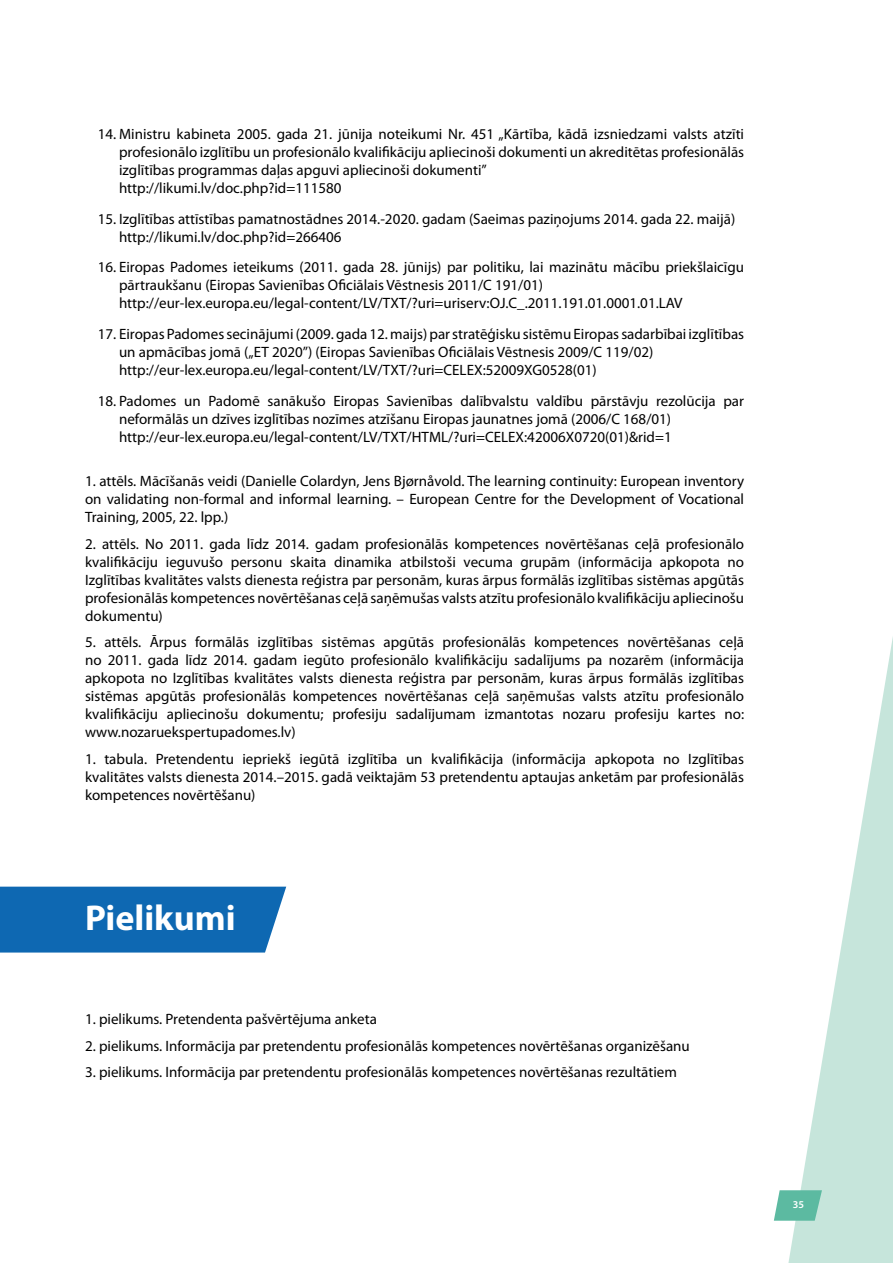
<style>
.page{position:relative;width:893px;height:1263px;background:#fff}
.page>*{position:absolute;margin:0;border:0;box-sizing:border-box;transform-origin:0 0}
.t1{font:700 36px "Myriad Pro";color:#fff}
.t2{font:15px/18px "Myriad Pro";color:#000}
.t3{font:600 10.5px "Myriad Pro";color:#fff}
</style>
<div class="page">
<svg style="left:788px;top:637px;width:105px;height:626px"></svg>
<div style="left:0;top:887px;width:286px;height:65px;background:#0e68b2"></div>
<svg style="left:774px;top:1190px;width:48px;height:31px"></svg>
<p class="t2" style="left:119px;top:125px;width:627px;text-indent:-21px">14. Ministru kabineta 2005. gada 21. jūnija noteikumi Nr. 451 „Kārtība, kādā izsniedzami valsts atzīti profesionālo izglītību un profesionālo kvalifikāciju apliecinoši dokumenti un akreditētas profesionālās izglītības programmas daļas apguvi apliecinoši dokumenti”<br>http://likumi.lv/doc.php?id=111580</p>
<p class="t2" style="left:119px;top:209px;width:618px;text-indent:-21px">15. Izglītības attīstības pamatnostādnes 2014.-2020. gadam (Saeimas paziņojums 2014. gada 22. maijā) http://likumi.lv/doc.php?id=266406</p>
<p class="t2" style="left:119px;top:258px;width:626px;text-indent:-21px">16. Eiropas Padomes ieteikums (2011. gada 28. jūnijs) par politiku, lai mazinātu mācību priekšlaicīgu pārtraukšanu (Eiropas Savienības Oficiālais Vēstnesis 2011/C 191/01) http://eur-lex.europa.eu/legal-content/LV/TXT/?uri=uriserv:OJ.C_.2011.191.01.0001.01.LAV</p>
<p class="t2" style="left:119px;top:325px;width:627px;text-indent:-21px">17. Eiropas Padomes secinājumi (2009. gada 12. maijs) par stratēģisku sistēmu Eiropas sadarbībai izglītības un apmācības jomā („ET 2020”) (Eiropas Savienības Oficiālais Vēstnesis 2009/C 119/02) http://eur-lex.europa.eu/legal-content/LV/TXT/?uri=CELEX:52009XG0528(01)</p>
<p class="t2" style="left:119px;top:392px;width:626px;text-indent:-21px">18. Padomes un Padomē sanākušo Eiropas Savienības dalībvalstu valdību pārstāvju rezolūcija par neformālās un dzīves izglītības nozīmes atzīšanu Eiropas jaunatnes jomā (2006/C 168/01) http://eur-lex.europa.eu/legal-content/LV/TXT/HTML/?uri=CELEX:42006X0720(01)&amp;rid=1</p>
<p class="t2" style="left:85px;top:472px;width:661px;text-align:justify">1. attēls. Mācīšanās veidi (Danielle Colardyn, Jens Bjørnåvold. The learning continuity: European inventory on validating non-formal and informal learning. – European Centre for the Development of Vocational Training, 2005, 22. lpp.)</p>
<p class="t2" style="left:85px;top:535px;width:661px;text-align:justify">2. attēls. No 2011. gada līdz 2014. gadam profesionālās kompetences novērtēšanas ceļā profesionālo kvalifikāciju ieguvušo personu skaita dinamika atbilstoši vecuma grupām (informācija apkopota no Izglītības kvalitātes valsts dienesta reģistra par personām, kuras ārpus formālās izglītības sistēmas apgūtās profesionālās kompetences novērtēšanas ceļā saņēmušas valsts atzītu profesionālo kvalifikāciju apliecinošu dokumentu)</p>
<p class="t2" style="left:85px;top:633px;width:661px;text-align:justify">5. attēls. Ārpus formālās izglītības sistēmas apgūtās profesionālās kompetences novērtēšanas ceļā no 2011. gada līdz 2014. gadam iegūto profesionālo kvalifikāciju sadalījums pa nozarēm (informācija apkopota no Izglītības kvalitātes valsts dienesta reģistra par personām, kuras ārpus formālās izglītības sistēmas apgūtās profesionālās kompetences novērtēšanas ceļā saņēmušas valsts atzītu profesionālo kvalifikāciju apliecinošu dokumentu; profesiju sadalījumam izmantotas nozaru profesiju kartes no: www.nozaruekspertupadomes.lv)</p>
<p class="t2" style="left:85px;top:750px;width:661px;text-align:justify">1. tabula. Pretendentu iepriekš iegūtā izglītība un kvalifikācija (informācija apkopota no Izglītības kvalitātes valsts dienesta 2014.–2015. gadā veiktajām 53 pretendentu aptaujas anketām par profesionālās kompetences novērtēšanu)</p>
<h1 class="t1" style="left:85px;top:894px;width:152px">Pielikumi</h1>
<p class="t2" style="left:85px;top:1010px;width:293px">1. pielikums. Pretendenta pašvērtējuma anketa</p>
<p class="t2" style="left:85px;top:1036px;width:606px">2. pielikums. Informācija par pretendentu profesionālās kompetences novērtēšanas organizēšanu</p>
<p class="t2" style="left:85px;top:1063px;width:593px">3. pielikums. Informācija par pretendentu profesionālās kompetences novērtēšanas rezultātiem</p>
<p class="t3" style="left:793px;top:1199px;width:13px">35</p>
</div>
